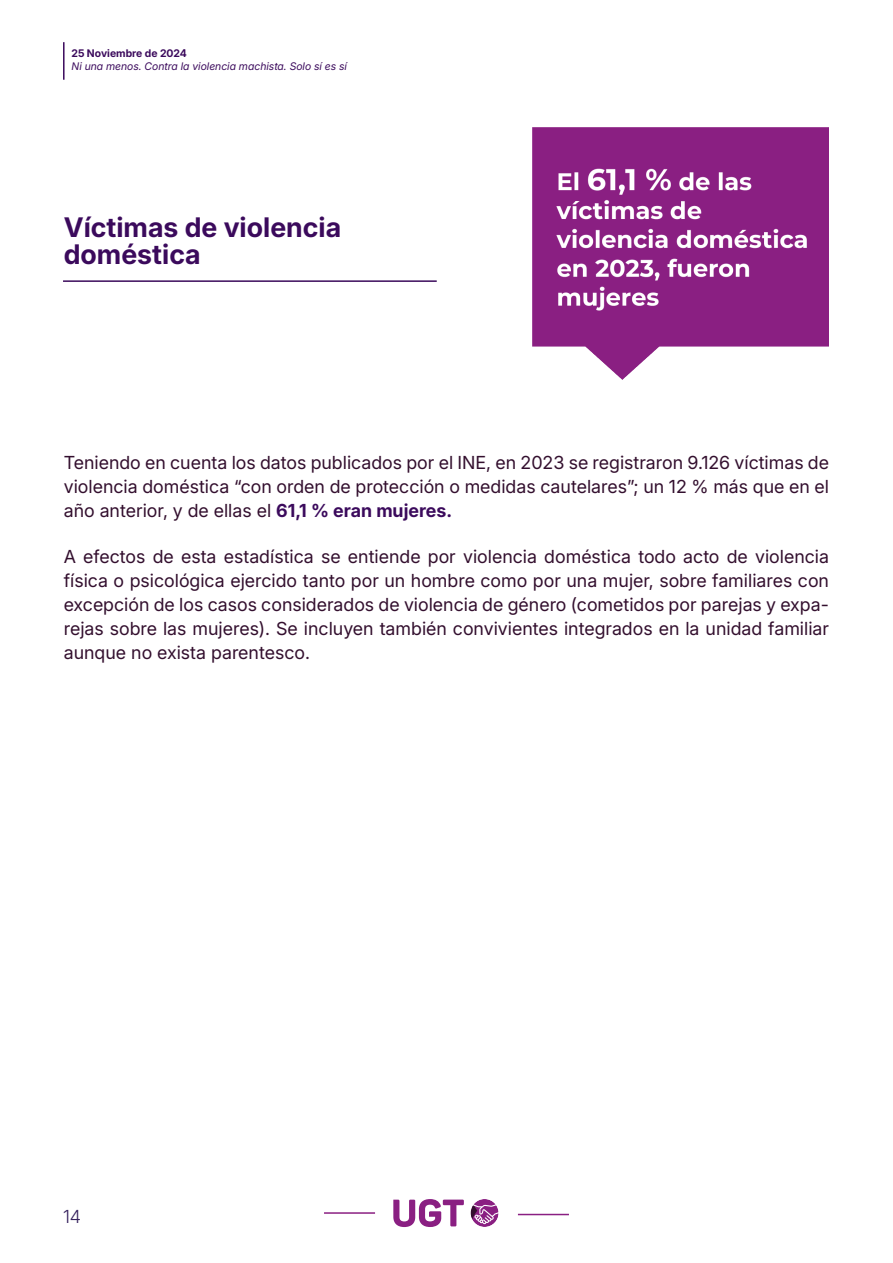
<style>
.page{position:relative;width:893px;height:1263px;background:#fff}
.page>*{position:absolute;margin:0;border:0;box-sizing:border-box;transform-origin:0 0}
.párrafo_1{font:700 27px/27px "Inter 18 pt";color:#3b0a5c}
.párrafo_1-2{font:18px/24px "Inter 18 pt";color:#330f2e;text-align:justify}
.t1{font:300 18px "Inter 18 pt";color:#35215d}
.t2{font:italic 10.5px "Inter 18 pt";color:#3b0a5c}
.t3{font:700 10.5px "Inter 18 pt";color:#3b0a5c}
.s1{font-weight:700;color:#3b0a5c}
</style>
<div class="page">
<svg style="left:393px;top:1199px;width:106px;height:29px"></svg>
<hr style="left:324px;top:1212px;width:51px;height:2px;background:#8a1f82">
<hr style="left:518px;top:1214px;width:51px;height:1px;background:#8a1f82">
<hr style="left:63px;top:42px;width:2px;height:38px;background:#3b0a5c">
<img style="left:532px;top:128px;width:296px;height:252px">
<hr style="left:63px;top:280px;width:374px;height:2px;background:#3b0a5c">
<p class="t3" style="left:72px;top:46px;width:117px">25 Noviembre de 2024</p>
<p class="t2" style="left:72px;top:58px;width:277px">Ni una menos. Contra la violencia machista. Solo sí es sí</p>
<p class="párrafo_1" style="left:64px;top:213px;width:279px">Víctimas de violencia doméstica</p>
<p class="párrafo_1-2" style="left:64px;top:450px;width:767px">Teniendo en cuenta los datos publicados por el INE, en 2023 se registraron 9.126 víctimas de violencia doméstica “con orden de protección o medidas cautelares”; un 12 % más que en el año anterior, y de ellas el <span class="s1">61,1 % eran mujeres.</span></p>
<p class="párrafo_1-2" style="left:64px;top:543px;width:767px">A efectos de esta estadística se entiende por violencia doméstica todo acto de violencia física o psicológica ejercido tanto por un hombre como por una mujer, sobre familiares con excepción de los casos considerados de violencia de género (cometidos por parejas y expa&shy;rejas sobre las mujeres). Se incluyen también convivientes integrados en la unidad familiar aunque no exista parentesco.</p>
<p class="t1" style="left:63px;top:1203px;width:20px">14</p>
</div>
